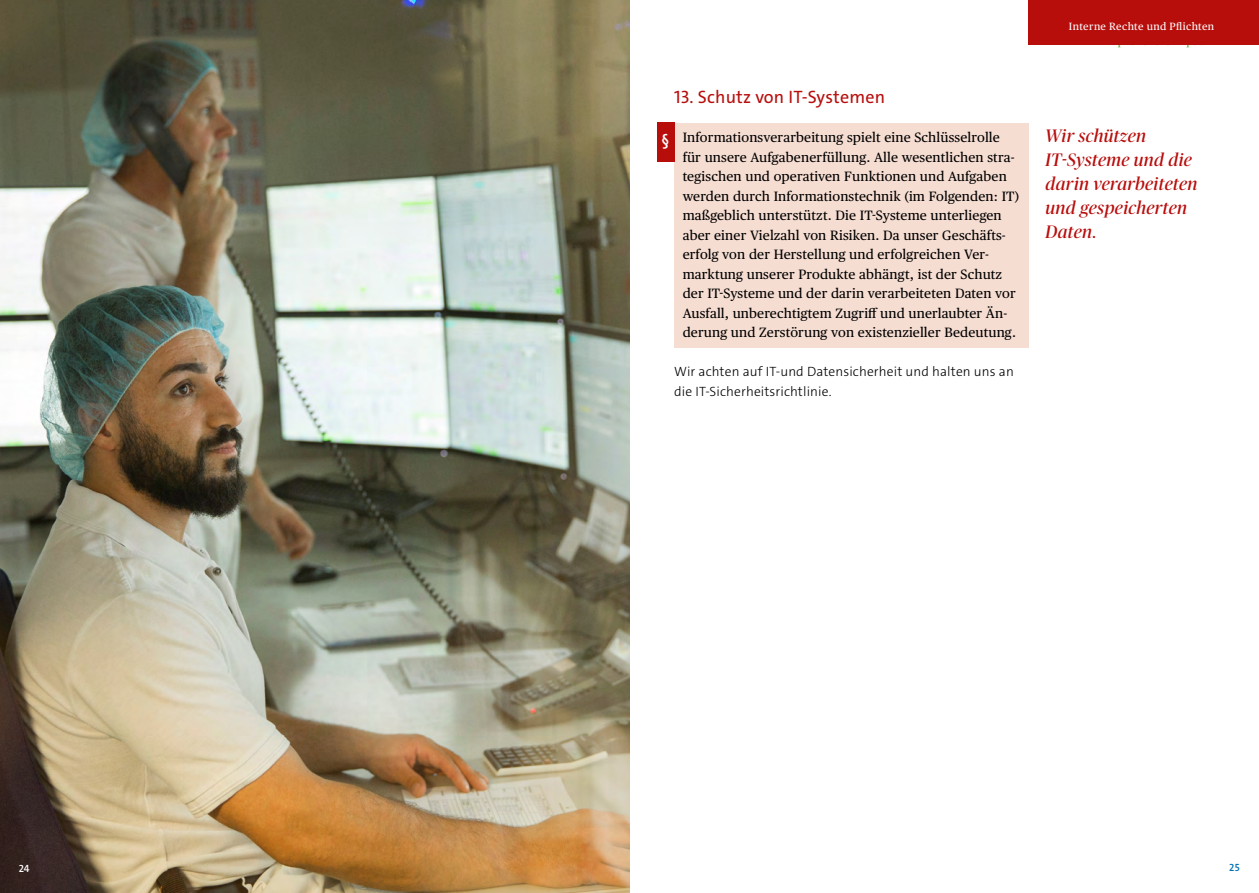
<style>
.page{position:relative;width:1259px;height:893px;background:#fff}
.page>*{position:absolute;margin:0;border:0;box-sizing:border-box;transform-origin:0 0}
.t1{font:italic 18px/24px "Publico Banner";letter-spacing:.02em;color:#b70e0c}
.t2{font:18px "The Sans C4 s";letter-spacing:.01em;color:#b70e0c}
.t3{font:600 16.5px "The Sans C4 s";color:#fff}
.t4{font:13.5px/19.5px "Publico Text";letter-spacing:.01em;color:#000}
.t5{font:300 13.5px/19.5px "The Sans C4 s";letter-spacing:.01em;color:#000}
.t6{font:10.5px "Publico Text";letter-spacing:.025em;color:#fff}
.t7{font:600 10.5px "The Sans C4 s";color:#0073b3}
.t8{font:600 10.5px "The Sans C4 s";color:#fff}
</style>
<div class="page">
<img style="left:0;top:0;width:629px;height:893px">
<div style="left:1028px;top:0;width:231px;height:45px;background:#b70e0c"></div>
<div style="left:674px;top:123px;width:354px;height:224px;background:#f6ddd2"></div>
<div style="left:657px;top:123px;width:17px;height:39px;background:#b70e0c"></div>
<p class="t8" style="left:19px;top:861px;width:13px">24</p>
<h1 class="t2" style="left:674px;top:85px;width:212px">13. Schutz von IT-Systemen</h1>
<p class="t3" style="left:661px;top:130px;width:10px">§</p>
<p class="t4" style="left:682px;top:127px;width:338px">Informationsverarbeitung spielt eine Schlüsselrolle für unsere Aufgabenerfüllung. Alle wesentlichen stra&shy;tegischen und operativen Funktionen und Aufgaben werden durch Informationstechnik (im Folgenden: IT) maßgeblich unterstützt. Die IT-Systeme unterliegen aber einer Vielzahl von Risiken. Da unser Geschäfts&shy;erfolg von der Herstellung und erfolgreichen Ver&shy;marktung unserer Produkte abhängt, ist der Schutz der IT-Systeme und der darin verarbeiteten Daten vor Ausfall, unberechtigtem Zugriff und unerlaubter Än&shy;derung und Zerstörung von existenzieller Bedeutung.</p>
<p class="t5" style="left:674px;top:362px;width:341px">Wir achten auf IT-und Datensicherheit und halten uns an die IT-Sicherheitsrichtlinie.</p>
<p class="t6" style="left:1068px;top:18px;width:147px">Interne Rechte und Pflichten</p>
<h1 class="t1" style="left:1045px;top:123px;width:153px">Wir schützen<br>IT-Systeme und die darin verarbeiteten und gespeicherten<br>Daten.</h1>
<p class="t7" style="left:1229px;top:861px;width:12px">25</p>
</div>
